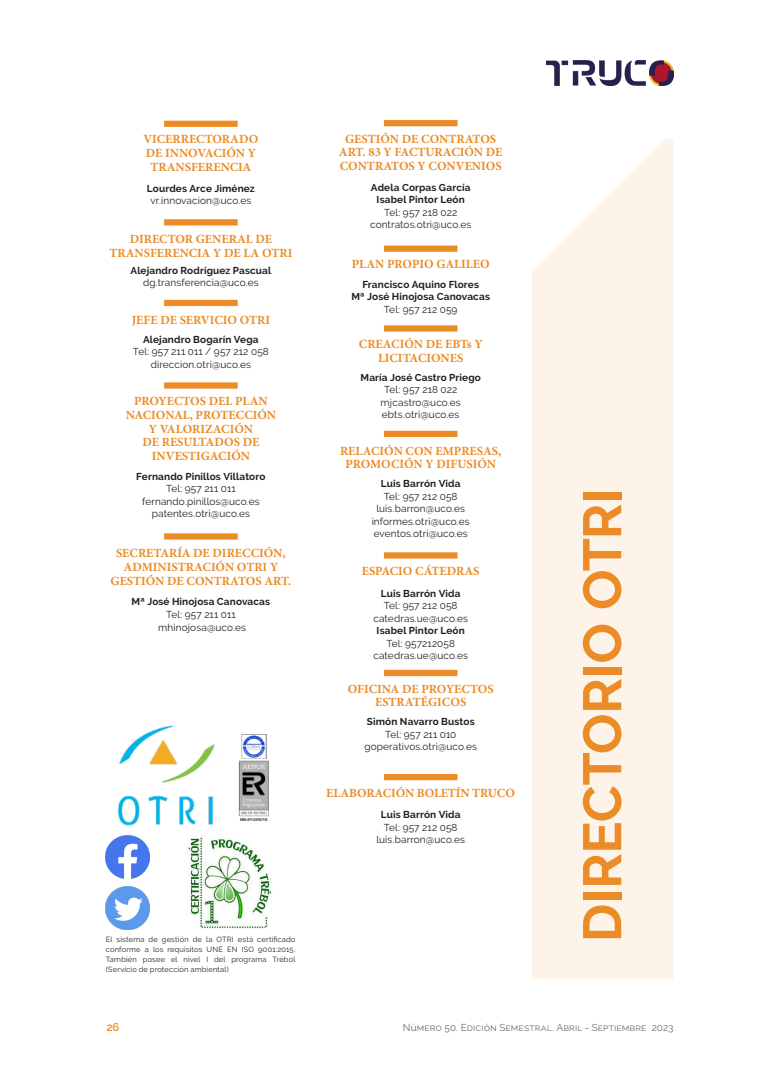
<style>
.page{position:relative;width:780px;height:1088px;background:#fff}
.page>*{position:absolute;margin:0;border:0;box-sizing:border-box;transform-origin:0 0}
.SubTitle_1{font:700 53.75px "Raleway";letter-spacing:-.01em;color:#eb8c27}
.Directorio_-_12pts___Bold{font:700 12.5px/13.8px "Minion Pro";color:#eb8c27;text-align:center}
.t1{font:600 11.25px "Raleway";color:#eb8c27}
.BT_8pts_-_Center{font:10px "Raleway";letter-spacing:.01em;color:#231f20}
.BT_8pts_-_Center-2{font:700 10px "Raleway";letter-spacing:.015em;color:#231f20}
.t2{font:10px "Raleway";letter-spacing:.01em;color:#6c6d70}
.BT_8pts_-_Center-3{font:7.5px/10px "Raleway";letter-spacing:.025em;color:#231f20;text-align:justify}
</style>
<div class="page">
<img style="left:546px;top:60px;width:127px;height:25px">
<svg style="left:532px;top:139px;width:141px;height:840px;background:#fdf3ea"></svg>
<img style="left:106px;top:835px;width:43px;height:44px">
<img style="left:106px;top:886px;width:43px;height:44px">
<img style="left:188px;top:835px;width:84px;height:93px">
<img style="left:117px;top:725px;width:151px;height:101px">
<div style="left:164px;top:121px;width:74px;height:6px;background:#eb8c27"></div>
<div style="left:164px;top:219px;width:74px;height:6px;background:#eb8c27"></div>
<div style="left:164px;top:300px;width:74px;height:6px;background:#eb8c27"></div>
<div style="left:164px;top:382px;width:74px;height:7px;background:#eb8c27"></div>
<div style="left:164px;top:533px;width:74px;height:6px;background:#eb8c27"></div>
<div style="left:384px;top:120px;width:73px;height:6px;background:#eb8c27"></div>
<div style="left:384px;top:245px;width:73px;height:7px;background:#eb8c27"></div>
<div style="left:384px;top:325px;width:73px;height:7px;background:#eb8c27"></div>
<div style="left:384px;top:431px;width:73px;height:6px;background:#eb8c27"></div>
<div style="left:384px;top:552px;width:73px;height:6px;background:#eb8c27"></div>
<div style="left:384px;top:774px;width:73px;height:6px;background:#eb8c27"></div>
<div style="left:384px;top:670px;width:73px;height:6px;background:#eb8c27"></div>
<p class="Directorio_-_12pts___Bold" style="left:143px;top:132px;width:117px">VICERRECTORADO<br>DE INNOVACIÓN Y<br>TRANSFERENCIA</p>
<p class="BT_8pts_-_Center-2" style="left:147px;top:182px;width:109px">Lourdes Arce Jiménez</p>
<p class="BT_8pts_-_Center" style="left:150px;top:195px;width:102px">vr.innovacion@uco.es</p>
<p class="Directorio_-_12pts___Bold" style="left:109px;top:232px;width:184px">DIRECTOR GENERAL DE<br>TRANSFERENCIA Y DE LA OTRI</p>
<p class="BT_8pts_-_Center-2" style="left:130px;top:265px;width:142px">Alejandro Rodríguez Pascual</p>
<p class="BT_8pts_-_Center" style="left:143px;top:277px;width:117px">dg.transferencia@uco.es</p>
<p class="Directorio_-_12pts___Bold" style="left:132px;top:313px;width:140px">JEFE DE SERVICIO OTRI</p>
<p class="BT_8pts_-_Center-2" style="left:143px;top:334px;width:117px">Alejandro Bogarín Vega</p>
<p class="BT_8pts_-_Center" style="left:133px;top:346px;width:137px">Tel: 957 211 011 / 957 212 058</p>
<p class="BT_8pts_-_Center" style="left:151px;top:359px;width:102px">direccion.otri@uco.es</p>
<p class="Directorio_-_12pts___Bold" style="left:126px;top:394px;width:152px">PROYECTOS DEL PLAN<br>NACIONAL, PROTECCIÓN<br>Y VALORIZACIÓN<br>DE RESULTADOS DE<br>INVESTIGACIÓN</p>
<p class="BT_8pts_-_Center-2" style="left:136px;top:470px;width:131px">Fernando Pinillos Villatoro</p>
<p class="BT_8pts_-_Center" style="left:166px;top:483px;width:71px">Tel: 957 211 011</p>
<p class="BT_8pts_-_Center" style="left:142px;top:495px;width:119px">fernando.pinillos@uco.es</p>
<p class="BT_8pts_-_Center" style="left:152px;top:508px;width:99px">patentes.otri@uco.es</p>
<p class="Directorio_-_12pts___Bold" style="left:111px;top:546px;width:182px">SECRETARÍA DE DIRECCIÓN,<br>ADMINISTRACIÓN OTRI Y<br>GESTIÓN DE CONTRATOS ART.</p>
<p class="BT_8pts_-_Center-2" style="left:132px;top:596px;width:140px">Mª José Hinojosa Canovacas</p>
<p class="BT_8pts_-_Center" style="left:166px;top:609px;width:71px">Tel: 957 211 011</p>
<p class="BT_8pts_-_Center" style="left:158px;top:621px;width:89px">mhinojosa@uco.es</p>
<p class="Directorio_-_12pts___Bold" style="left:339px;top:132px;width:165px">GESTIÓN DE CONTRATOS<br>ART. 83 Y FACTURACIÓN DE<br>CONTRATOS Y CONVENIOS</p>
<p class="BT_8pts_-_Center-2" style="left:371px;top:182px;width:101px">Adela Corpas García</p>
<p class="BT_8pts_-_Center-2" style="left:376px;top:194px;width:90px">Isabel Pintor León</p>
<p class="BT_8pts_-_Center" style="left:384px;top:207px;width:75px">Tel: 957 218 022</p>
<p class="BT_8pts_-_Center" style="left:370px;top:219px;width:103px">contratos.otri@uco.es</p>
<p class="Directorio_-_12pts___Bold" style="left:352px;top:257px;width:139px">PLAN PROPIO GALILEO</p>
<p class="BT_8pts_-_Center-2" style="left:362px;top:278px;width:118px">Francisco Aquino Flores</p>
<p class="BT_8pts_-_Center-2" style="left:351px;top:291px;width:140px">Mª José Hinojosa Canovacas</p>
<p class="BT_8pts_-_Center" style="left:384px;top:303px;width:75px">Tel: 957 212 059</p>
<p class="Directorio_-_12pts___Bold" style="left:359px;top:337px;width:125px">CREACIÓN DE EBTs Y<br>LICITACIONES</p>
<p class="BT_8pts_-_Center-2" style="left:360px;top:371px;width:122px">María José Castro Priego</p>
<p class="BT_8pts_-_Center" style="left:384px;top:384px;width:75px">Tel: 957 218 022</p>
<p class="BT_8pts_-_Center" style="left:380px;top:396px;width:82px">mjcastro@uco.es</p>
<p class="BT_8pts_-_Center" style="left:382px;top:409px;width:79px">ebts.otri@uco.es</p>
<p class="Directorio_-_12pts___Bold" style="left:340px;top:444px;width:163px">RELACIÓN CON EMPRESAS,<br>PROMOCIÓN Y DIFUSIÓN</p>
<p class="BT_8pts_-_Center-2" style="left:381px;top:478px;width:81px">Luis Barrón Vida</p>
<p class="BT_8pts_-_Center" style="left:384px;top:491px;width:75px">Tel: 957 212 058</p>
<p class="BT_8pts_-_Center" style="left:376px;top:503px;width:90px">luis.barron@uco.es</p>
<p class="BT_8pts_-_Center" style="left:371px;top:516px;width:100px">informes.otri@uco.es</p>
<p class="BT_8pts_-_Center" style="left:373px;top:528px;width:95px">eventos.otri@uco.es</p>
<p class="Directorio_-_12pts___Bold" style="left:362px;top:564px;width:119px">ESPACIO CÁTEDRAS</p>
<p class="BT_8pts_-_Center-2" style="left:381px;top:587px;width:81px">Luis Barrón Vida</p>
<p class="BT_8pts_-_Center" style="left:384px;top:600px;width:75px">Tel: 957 212 058</p>
<p class="BT_8pts_-_Center" style="left:373px;top:612px;width:96px">catedras.ue@uco.es</p>
<p class="BT_8pts_-_Center-2" style="left:376px;top:625px;width:90px">Isabel Pintor León</p>
<p class="BT_8pts_-_Center" style="left:386px;top:637px;width:70px">Tel: 957212058</p>
<p class="BT_8pts_-_Center" style="left:373px;top:650px;width:96px">catedras.ue@uco.es</p>
<p class="Directorio_-_12pts___Bold" style="left:348px;top:681px;width:147px">OFICINA DE PROYECTOS<br>ESTRATÉGICOS</p>
<p class="BT_8pts_-_Center-2" style="left:367px;top:716px;width:109px">Simón Navarro Bustos</p>
<p class="BT_8pts_-_Center" style="left:385px;top:728px;width:73px">Tel: 957 211 010</p>
<p class="BT_8pts_-_Center" style="left:364px;top:741px;width:114px">goperativos.otri@uco.es</p>
<p class="Directorio_-_12pts___Bold" style="left:326px;top:785px;width:190px">ELABORACIÓN BOLETÍN TRUCO</p>
<p class="BT_8pts_-_Center-2" style="left:381px;top:809px;width:81px">Luis Barrón Vida</p>
<p class="BT_8pts_-_Center" style="left:384px;top:821px;width:75px">Tel: 957 212 058</p>
<p class="BT_8pts_-_Center" style="left:376px;top:834px;width:90px">luis.barron@uco.es</p>
<p class="BT_8pts_-_Center-3" style="left:106px;top:934px;width:191px">El sistema de gestión de la OTRI está certificado conforme a los requisitos UNE EN ISO 9001:2015.<br>También posee el nivel I del programa Trébol (Servicio de protección ambiental)</p>
<p class="SubTitle_1" style="left:571px;top:942px;width:455px;rotate:-90deg">DIRECTORIO OTRI</p>
<p class="t1" style="left:106px;top:1021px;width:15px">26</p>
<p class="t2" style="left:403px;top:1021px;width:272px">Número 50. Edición Semestral. Abril - Septiembre 2023</p>
</div>
